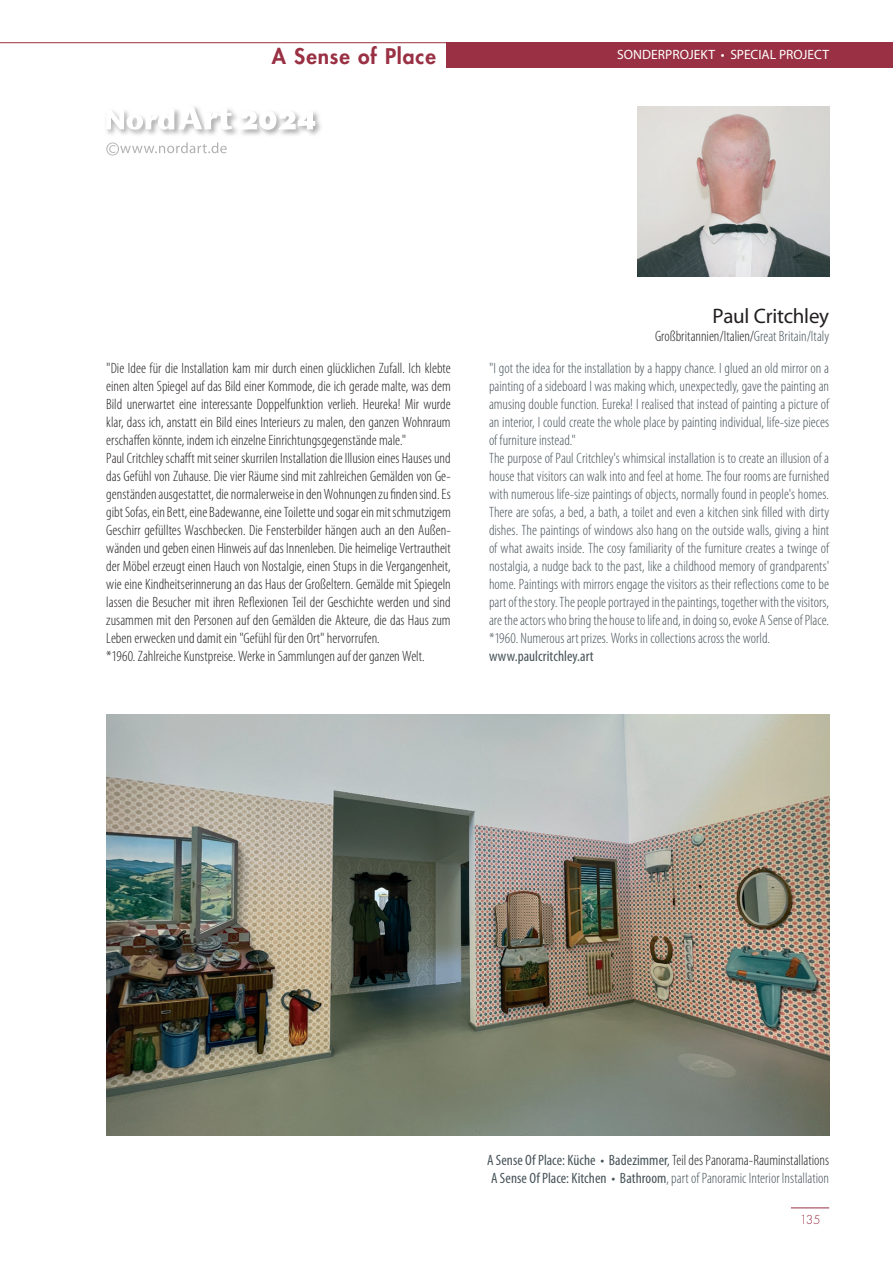
<style>
.page{position:relative;width:893px;height:1263px;background:#fff}
.page>*{position:absolute;margin:0;border:0;box-sizing:border-box;transform-origin:0 0}
.t1{font:21px "Myriad Pro";letter-spacing:-.015em;color:#231f20}
.t2{font:800 21px "Futura Std";letter-spacing:.045em;color:#993043}
.t3{font:300 condensed 15px/18px "Myriad Pro";color:#231f20}
.t4{font:300 condensed 15px/18px "Myriad Pro";color:#485459}
.t5{font:condensed 15px/18px "Myriad Pro";letter-spacing:.005em;color:#485459}
.t6{font:13.5px "Myriad Pro";color:#fff}
.t7{font:300 12px "Futura Std";color:#993043}
.s1{color:#485459}
.s2{font-weight:300;color:#231f20}
.s3{font-weight:300}
</style>
<div class="page">
<div style="left:446px;top:43px;width:447px;height:25px;background:#993043"></div>
<hr style="left:0;top:42px;width:446px;height:1px;background:#993043">
<hr style="left:791px;top:1207px;width:38px;height:1px;background:#993043">
<svg style="left:106px;top:142px;width:121px;height:13px"></svg>
<svg style="left:106px;top:130px;width:71px;height:5px"></svg>
<svg style="left:177px;top:111px;width:60px;height:25px"></svg>
<svg style="left:106px;top:106px;width:126px;height:24px"></svg>
<svg style="left:241px;top:112px;width:80px;height:24px"></svg>
<svg style="left:241px;top:111px;width:74px;height:19px"></svg>
<img style="left:106px;top:714px;width:723px;height:422px">
<img style="left:638px;top:106px;width:191px;height:170px">
<h1 class="t2" style="left:272px;top:43px;width:165px">A Sense of Place</h1>
<p class="t6" style="left:617px;top:46px;width:214px">SONDERPROJEKT • SPECIAL PROJECT</p>
<h1 class="t1" style="left:713px;top:303px;width:118px">Paul Critchley</h1>
<p class="t3" style="left:655px;top:327px;width:176px">Großbritannien/Italien/<span class="s1">Great Britain/Italy</span></p>
<p class="t3" style="left:106px;top:359px;width:346px">"Die Idee für die Installation kam mir durch einen glücklichen Zufall. Ich klebte einen alten Spiegel auf das Bild einer Kommode, die ich gerade malte, was dem Bild unerwartet eine interessante Doppelfunktion verlieh. Heureka! Mir wurde klar, dass ich, anstatt ein Bild eines Interieurs zu malen, den ganzen Wohnraum erschaffen könnte, indem ich einzelne Einrichtungsgegenstände male."<br>Paul Critchley schafft mit seiner skurrilen Installation die Illusion eines Hauses und das Gefühl von Zuhause. Die vier Räume sind mit zahlreichen Gemälden von Ge&shy;genständen ausgestattet, die normalerweise in den Wohnungen zu finden sind. Es gibt Sofas, ein Bett, eine Badewanne, eine Toilette und sogar ein mit schmutzigem Geschirr gefülltes Waschbecken. Die Fensterbilder hängen auch an den Außen&shy;wänden und geben einen Hinweis auf das Innenleben. Die heimelige Vertrautheit der Möbel erzeugt einen Hauch von Nostalgie, einen Stups in die Vergangenheit, wie eine Kindheitserinnerung an das Haus der Großeltern. Gemälde mit Spiegeln lassen die Besucher mit ihren Reflexionen Teil der Geschichte werden und sind zusammen mit den Personen auf den Gemälden die Akteure, die das Haus zum Leben erwecken und damit ein "Gefühl für den Ort" hervorrufen.<br>*1960. Zahlreiche Kunstpreise. Werke in Sammlungen auf der ganzen Welt.</p>
<p class="t4" style="left:489px;top:359px;width:342px">"I got the idea for the installation by a happy chance. I glued an old mirror on a painting of a sideboard I was making which, unexpectedly, gave the painting an amusing double function. Eureka! I realised that instead of painting a picture of an interior, I could create the whole place by painting individual, life-size pieces of furniture instead."<br>The purpose of Paul Critchley's whimsical installation is to create an illusion of a house that visitors can walk into and feel at home. The four rooms are furnished with numerous life-size paintings of objects, normally found in people's homes.<br>There are sofas, a bed, a bath, a toilet and even a kitchen sink filled with dirty dishes. The paintings of windows also hang on the outside walls, giving a hint of what awaits inside. The cosy familiarity of the furniture creates a twinge of nostalgia, a nudge back to the past, like a childhood memory of grandparents' home. Paintings with mirrors engage the visitors as their reflections come to be part of the story. The people portrayed in the paintings, together with the visitors, are the actors who bring the house to life and, in doing so, evoke A Sense of Place. *1960. Numerous art prizes. Works in collections across the world.</p>
<p class="t5" style="left:489px;top:647px;width:106px">www.paulcritchley.art</p>
<p class="t5" style="left:487px;top:1151px;width:344px">A Sense Of Place: Küche • Badezimmer<span class="s2">, Teil des Panorama-Rauminstallations<br></span>A Sense Of Place: Kitchen • Bathroom<span class="s3">, part of Panoramic Interior Installation</span></p>
<p class="t7" style="left:800px;top:1213px;width:22px">135</p>
</div>
